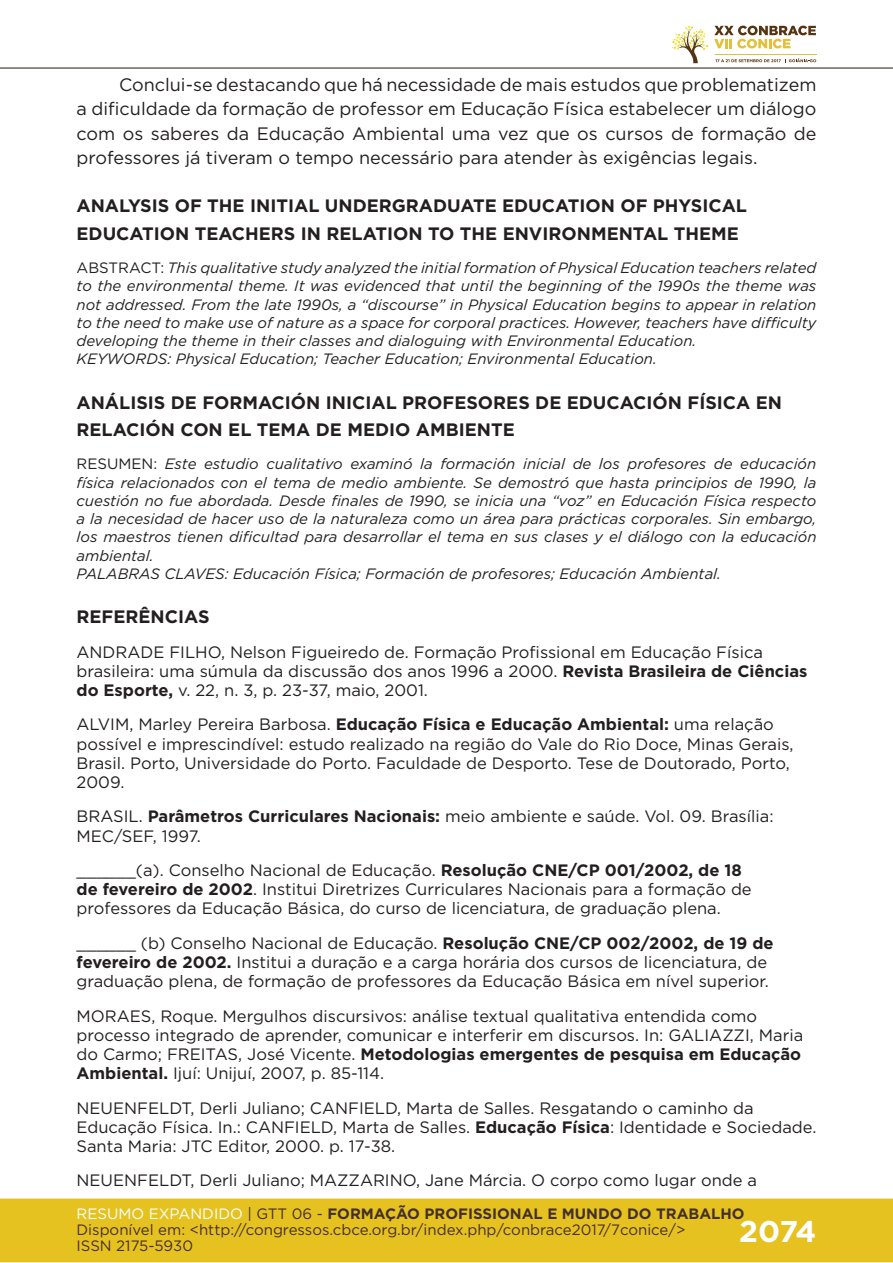
<style>
.page{position:relative;width:893px;height:1263px;background:#fff}
.page>*{position:absolute;margin:0;border:0;box-sizing:border-box;transform-origin:0 0}
.t1{font:700 30px "Gotham";color:#fff}
.t2{font:18px/24.3px "Gotham";color:#231f20;text-align:justify}
.t3{font:700 18px/27.3px "Gotham";color:#231f20}
.t4{font:16.5px/19.2px "Gotham";color:#231f20}
.t5{font:italic 15px/18.3px "Gotham";color:#231f20}
.t6{font:15px/16px "Gotham";color:#462f2a}
.s1{font-style:normal}
.s2{font-weight:700}
.s3{color:#fff}
.s4{color:#442f2a}
.s5{font-weight:700;color:#442f2a}
</style>
<div class="page">
<div style="left:0;top:1198px;width:893px;height:64px;background:#e6c221;border:2px solid #e6c221"></div>
<hr style="left:0;top:67px;width:893px;height:2px;background:#442f2a">
<svg style="left:672px;top:26px;width:144px;height:37px"></svg>
<p class="t2" style="left:77px;top:72px;width:741px;text-indent:43px">Conclui-se destacando que há necessidade de mais estudos que problematizem a dificuldade da formação de professor em Educação Física estabelecer um diálogo com os saberes da Educação Ambiental uma vez que os cursos de formação de professores já tiveram o tempo necessário para atender às exigências legais.</p>
<p class="t3" style="left:77px;top:192px;width:672px">ANALYSIS OF THE INITIAL UNDERGRADUATE EDUCATION OF PHYSICAL<br>EDUCATION TEACHERS IN RELATION TO THE ENVIRONMENTAL THEME</p>
<p class="t5" style="left:77px;top:258px;width:741px"><span class="s1">ABSTRACT:</span> This qualitative study analyzed the initial formation of Physical Education teachers related to the environmental theme. It was evidenced that until the beginning of the 1990s the theme was not addressed. From the late 1990s, a “discourse” in Physical Education begins to appear in relation to the need to make use of nature as a space for corporal practices. However, teachers have difficulty developing the theme in their classes and dialoguing with Environmental Education.<br>KEYWORDS: Physical Education; Teacher Education; Environmental Education.</p>
<p class="t3" style="left:77px;top:389px;width:707px">ANÁLISIS DE FORMACIÓN INICIAL PROFESORES DE EDUCACIÓN FÍSICA EN<br>RELACIÓN CON EL TEMA DE MEDIO AMBIENTE</p>
<p class="t5" style="left:77px;top:454px;width:741px"><span class="s1">RESUMEN:</span> Este estudio cualitativo examinó la formación inicial de los profesores de educación física relacionados con el tema de medio ambiente. Se demostró que hasta principios de 1990, la cuestión no fue abordada. Desde finales de 1990, se inicia una “voz” en Educación Física respecto a la necesidad de hacer uso de la naturaleza como un área para prácticas corporales. Sin embargo, los maestros tienen dificultad para desarrollar el tema en sus clases y el diálogo con la educación ambiental.<br>PALABRAS CLAVES: Educación Física; Formación de profesores; Educación Ambiental.</p>
<p class="t3" style="left:77px;top:603px;width:135px">REFERÊNCIAS</p>
<p class="t4" style="left:77px;top:642px;width:732px">ANDRADE FILHO, Nelson Figueiredo de. Formação Profissional em Educação Física brasileira: uma súmula da discussão dos anos 1996 a 2000. <span class="s2">Revista Brasileira de Ciências do Esporte,</span> v. 22, n. 3, p. 23-37, maio, 2001.</p>
<p class="t4" style="left:77px;top:715px;width:719px">ALVIM, Marley Pereira Barbosa. <span class="s2">Educação Física e Educação Ambiental:</span> uma relação possível e imprescindível: estudo realizado na região do Vale do Rio Doce, Minas Gerais, Brasil. Porto, Universidade do Porto. Faculdade de Desporto. Tese de Doutorado, Porto, 2009.</p>
<p class="t4" style="left:77px;top:807px;width:699px">BRASIL. <span class="s2">Parâmetros Curriculares Nacionais:</span> meio ambiente e saúde. Vol. 09. Brasília:<br>MEC/SEF, 1997.</p>
<p class="t4" style="left:77px;top:860px;width:677px">______(a). Conselho Nacional de Educação. <span class="s2">Resolução CNE/CP 001/2002, de 18 de fevereiro de 2002</span>. Institui Diretrizes Curriculares Nacionais para a formação de professores da Educação Básica, do curso de licenciatura, de graduação plena.</p>
<p class="t4" style="left:77px;top:933px;width:699px">______ (b) Conselho Nacional de Educação. <span class="s2">Resolução CNE/CP 002/2002, de 19 de fevereiro de 2002.</span> Institui a duração e a carga horária dos cursos de licenciatura, de graduação plena, de formação de professores da Educação Básica em nível superior.</p>
<p class="t4" style="left:77px;top:1006px;width:728px">MORAES, Roque. Mergulhos discursivos: análise textual qualitativa entendida como processo integrado de aprender, comunicar e interferir em discursos. In: GALIAZZI, Maria do Carmo; FREITAS, José Vicente. <span class="s2">Metodologias emergentes de pesquisa em Educação Ambiental.</span> Ijuí: Unijuí, 2007, p. 85-114.</p>
<p class="t4" style="left:77px;top:1098px;width:741px">NEUENFELDT, Derli Juliano; CANFIELD, Marta de Salles. Resgatando o caminho da<br>Educação Física. In.: CANFIELD, Marta de Salles. <span class="s2">Educação Física</span>: Identidade e Sociedade.<br>Santa Maria: JTC Editor, 2000. p. 17-38.</p>
<p class="t4" style="left:77px;top:1170px;width:682px">NEUENFELDT, Derli Juliano; MAZZARINO, Jane Márcia. O corpo como lugar onde a</p>
<p class="t6" style="left:77px;top:1205px;width:670px"><span class="s3">RESUMO EXPANDIDO</span> <span class="s4">| GTT 06 -</span> <span class="s5">FORMAÇÃO PROFISSIONAL E MUNDO DO TRABALHO<br></span>Disponível em: &lt;http://congressos.cbce.org.br/index.php/conbrace2017/7conice/&gt;<br>ISSN 2175-5930</p>
<h1 class="t1" style="left:739px;top:1212px;width:79px">2074</h1>
</div>
